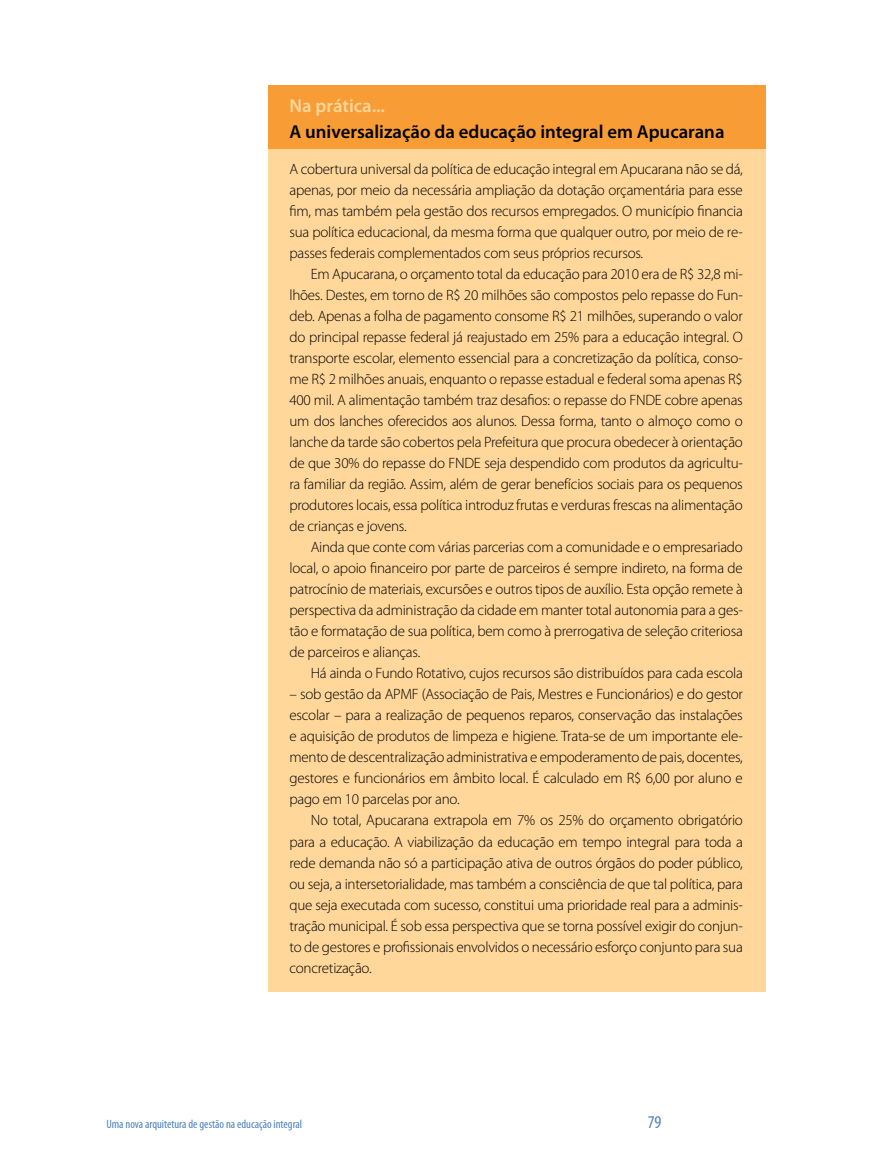
<style>
.page{position:relative;width:872px;height:1170px;background:#fff}
.page>*{position:absolute;margin:0;border:0;box-sizing:border-box;transform-origin:0 0}
.t1{font:600 18.75px "Myriad Pro";color:#000}
.t2{font:600 18.75px "Myriad Pro";color:#ffd79a}
.t3{font:condensed 18px "Myriad Pro";color:#4b81be}
.t4{font:300 15px/21px "Myriad Pro";letter-spacing:-.015em;color:#000;text-align:justify}
.t5{font:condensed 12px "Myriad Pro";color:#4b81be}
</style>
<div class="page">
<div style="left:268px;top:85px;width:497px;height:906px;background:#ffd79a"></div>
<div style="left:268px;top:85px;width:497px;height:64px;background:#f89c36"></div>
<p class="t2" style="left:289px;top:95px;width:97px">Na prática...</p>
<p class="t1" style="left:289px;top:121px;width:436px">A universalização da educação integral em Apucarana</p>
<p class="t4" style="left:289px;top:159px;width:455px">A cobertura universal da política de educação integral em Apucarana não se dá, apenas, por meio da necessária ampliação da dotação orçamentária para esse fim, mas também pela gestão dos recursos empregados. O município financia sua política educacional, da mesma forma que qualquer outro, por meio de re&shy;passes federais complementados com seus próprios recursos.</p>
<p class="t4" style="left:289px;top:264px;width:455px;text-indent:21px">Em Apucarana, o orçamento total da educação para 2010 era de R$ 32,8 mi&shy;lhões. Destes, em torno de R$ 20 milhões são compostos pelo repasse do Fun&shy;deb. Apenas a folha de pagamento consome R$ 21 milhões, superando o valor do principal repasse federal já reajustado em 25% para a educação integral. O transporte escolar, elemento essencial para a concretização da política, conso&shy;me R$ 2 milhões anuais, enquanto o repasse estadual e federal soma apenas R$ 400 mil. A alimentação também traz desafios: o repasse do FNDE cobre apenas um dos lanches oferecidos aos alunos. Dessa forma, tanto o almoço como o lanche da tarde são cobertos pela Prefeitura que procura obedecer à orientação de que 30% do repasse do FNDE seja despendido com produtos da agricultu&shy;ra familiar da região. Assim, além de gerar benefícios sociais para os pequenos produtores locais, essa política introduz frutas e verduras frescas na alimentação de crianças e jovens.</p>
<p class="t4" style="left:289px;top:537px;width:455px;text-indent:21px">Ainda que conte com várias parcerias com a comunidade e o empresariado local, o apoio financeiro por parte de parceiros é sempre indireto, na forma de patrocínio de materiais, excursões e outros tipos de auxílio. Esta opção remete à perspectiva da administração da cidade em manter total autonomia para a ges&shy;tão e formatação de sua política, bem como à prerrogativa de seleção criteriosa de parceiros e alianças.</p>
<p class="t4" style="left:311px;top:663px;width:433px">Há ainda o Fundo Rotativo, cujos recursos são distribuídos para cada escola</p>
<p class="t4" style="left:289px;top:684px;width:455px">– sob gestão da APMF (Associação de Pais, Mestres e Funcionários) e do gestor escolar – para a realização de pequenos reparos, conservação das instalações e aquisição de produtos de limpeza e higiene. Trata-se de um importante ele&shy;mento de descentralização administrativa e empoderamento de pais, docentes, gestores e funcionários em âmbito local. É calculado em R$ 6,00 por aluno e pago em 10 parcelas por ano.</p>
<p class="t4" style="left:289px;top:810px;width:455px;text-indent:21px">No total, Apucarana extrapola em 7% os 25% do orçamento obrigatório para a educação. A viabilização da educação em tempo integral para toda a rede demanda não só a participação ativa de outros órgãos do poder público, ou seja, a intersetorialidade, mas também a consciência de que tal política, para que seja executada com sucesso, constitui uma prioridade real para a adminis&shy;tração municipal. É sob essa perspectiva que se torna possível exigir do conjun&shy;to de gestores e profissionais envolvidos o necessário esforço conjunto para sua concretização.</p>
<p class="t5" style="left:106px;top:1116px;width:197px">Uma nova arquitetura de gestão na educação integral</p>
<p class="t3" style="left:647px;top:1111px;width:15px">79</p>
</div>
